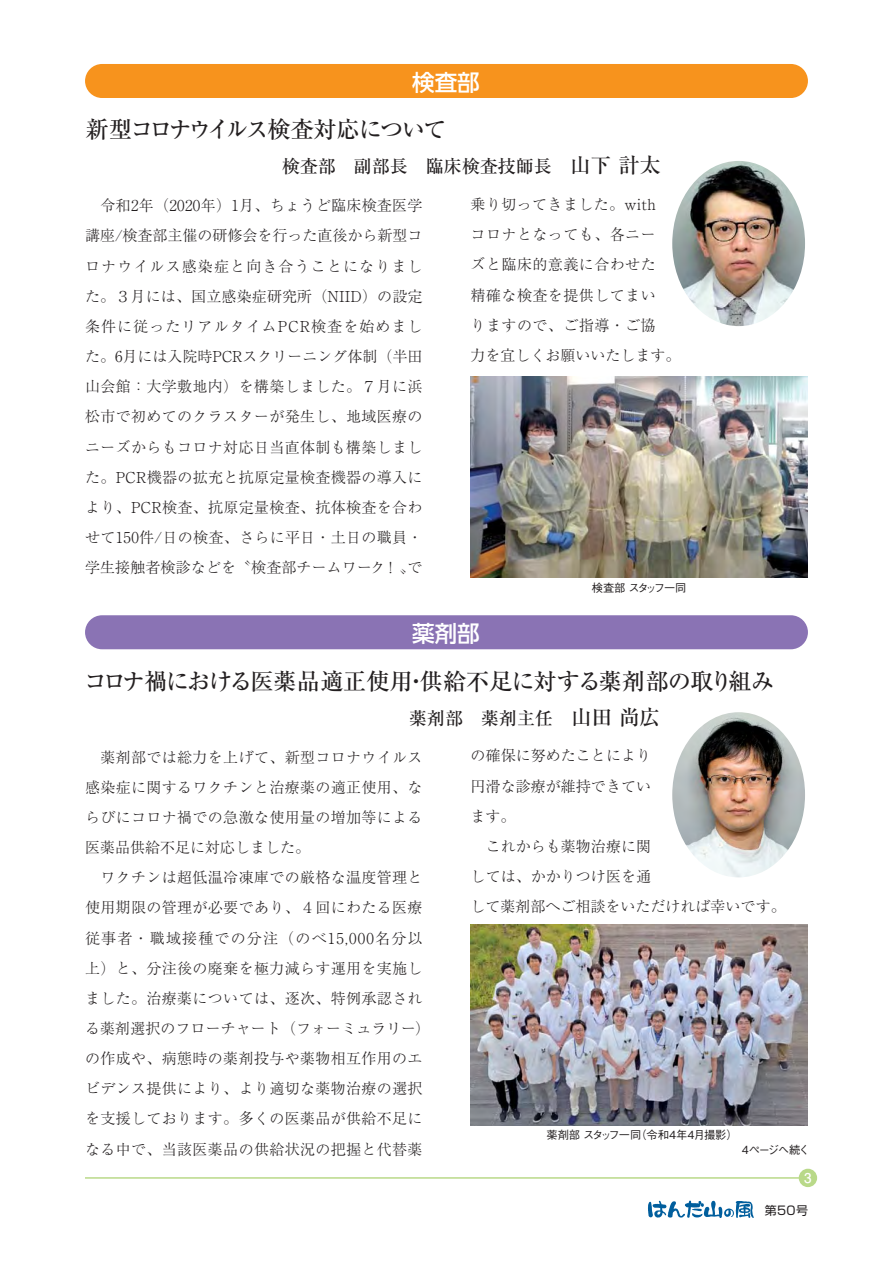
<style>
.page{position:relative;width:893px;height:1263px;background:#fff}
.page>*{position:absolute;margin:0;border:0;box-sizing:border-box;transform-origin:0 0}
.t1{font:23.25px "Ryumin Pro Medium 90 pv RKSJ H";letter-spacing:-.03em;color:#231f20}
.t2{font:23.25px "Ryumin Pro Medium 90 pv RKSJ H";letter-spacing:-.085em;color:#231f20}
.t3{font:22.5px "UD Shin Go Pr 6 Medium 90 pv RKSJ H";color:#fff}
.t4{font:18px "Ryumin Pro Medium 90 pv RKSJ H";color:#231f20}
.t5{font:15px/30.2px "Ryumin Pro Light 90 pv RKSJ H";letter-spacing:.025em;color:#231f20}
.t6{font:15px/30.2px "Ryumin Pro Light 90 pv RKSJ H";letter-spacing:.005em;color:#231f20}
.t7{font:13.5px "Futo Go B101 Pro Bold 90 pv RKSJ H";color:#fff}
.t8{font:12px "Shin Go Pro Regular 90 pv RKSJ H";color:#231f20}
.t9{font:11.25px "Gothic BBB Pro Medium 90 pv RKSJ H";color:#231f20}
.t10{font:11.25px "Gothic BBB Pro Medium 90 pv RKSJ H";letter-spacing:-.085em;color:#231f20}
.t11{font:11.25px "Gothic BBB Pro Medium 90 pv RKSJ H";letter-spacing:-.09em;color:#231f20}
.s1{font-size:21px}
</style>
<div class="page">
<div style="left:85px;top:64px;width:723px;height:34px;background:#f7931d;border-radius:17px"></div>
<div style="left:85px;top:615px;width:723px;height:34px;background:#8a73b4;border-radius:17px"></div>
<hr style="left:85px;top:1177px;width:723px;height:2px;background:#b9d989">
<div style="left:799px;top:1169px;width:18px;height:18px;background:#b9d989;border-radius:50%"></div>
<img style="left:672px;top:161px;width:133px;height:165px;border-radius:50%">
<img style="left:672px;top:712px;width:133px;height:165px;border-radius:50%">
<img style="left:470px;top:924px;width:338px;height:201px">
<img style="left:470px;top:377px;width:338px;height:201px">
<svg style="left:648px;top:1200px;width:106px;height:18px"></svg>
<h2 class="t3" style="left:412px;top:74px;width:69px">検査部</h2>
<h1 class="t2" style="left:86px;top:121px;width:362px">新型コロナウイルス検査対応について</h1>
<p class="t4" style="left:282px;top:160px;width:380px">検査部　副部長　臨床検査技師長　<span class="s1">山下 計太</span></p>
<p class="t5" style="left:85px;top:193px;width:339px;text-align:justify">　令和2年（2020年）1月、ちょうど臨床検査医学講座/検査部主催の研修会を行った直後から新型コロナウイルス感染症と向き合うことになりました。３月には、国立感染症研究所（NIID）の設定条件に従ったリアルタイムPCR検査を始めました。6月には入院時PCRスクリーニング体制（半田山会館：大学敷地内）を構築しました。７月に浜松市で初めてのクラスターが発生し、地域医療のニーズからもコロナ対応日当直体制も構築しました。PCR機器の拡充と抗原定量検査機器の導入により、PCR検査、抗原定量検査、抗体検査を合わせて150件/日の検査、さらに平日・土日の職員・学生接触者検診などを〝検査部チームワーク！〟で</p>
<p class="t5" style="left:471px;top:191px;width:211px">乗り切ってきました。with<br>コロナとなっても、各ニー<br>ズと臨床的意義に合わせた<br>精確な検査を提供してまい<br>りますので、ご指導・ご協<br>力を宜しくお願いいたします。</p>
<h2 class="t3" style="left:412px;top:625px;width:69px">薬剤部</h2>
<p class="t10" style="left:592px;top:583px;width:96px">検査部 スタッフ一同</p>
<h1 class="t1" style="left:84px;top:672px;width:692px">コロナ禍における医薬品適正使用・供給不足に対する薬剤部の取り組み</h1>
<p class="t4" style="left:409px;top:711px;width:253px">薬剤部　薬剤主任　<span class="s1">山田 尚広</span></p>
<p class="t5" style="left:85px;top:744px;width:346px">　薬剤部では総力を上げて、新型コロナウイルス感染症に関するワクチンと治療薬の適正使用、ならびにコロナ禍での急激な使用量の増加等による医薬品供給不足に対応しました。<br>　ワクチンは超低温冷凍庫での厳格な温度管理と使用期限の管理が必要であり、４回にわたる医療従事者・職域接種での分注（のべ15,000名分以上）と、分注後の廃棄を極力減らす運用を実施しました。治療薬については、逐次、特例承認される薬剤選択のフローチャート（フォーミュラリー）の作成や、病態時の薬剤投与や薬物相互作用のエビデンス提供により、より適切な薬物治療の選択を支援しております。多くの医薬品が供給不足になる中で、当該医薬品の供給状況の把握と代替薬</p>
<p class="t6" style="left:471px;top:743px;width:316px">の確保に努めたことにより<br>円滑な診療が維持できてい<br>ます。<br>　これからも薬物治療に関<br>しては、かかりつけ医を通<br>して薬剤部へご相談をいただければ幸いです。</p>
<p class="t9" style="left:546px;top:1131px;width:193px">薬剤部 スタッフ一同（令和4年4月撮影）</p>
<p class="t11" style="left:742px;top:1146px;width:69px">4ページへ続く</p>
<p class="t7" style="left:804px;top:1173px;width:9px">3</p>
<p class="t8" style="left:765px;top:1206px;width:45px">第50号</p>
</div>
